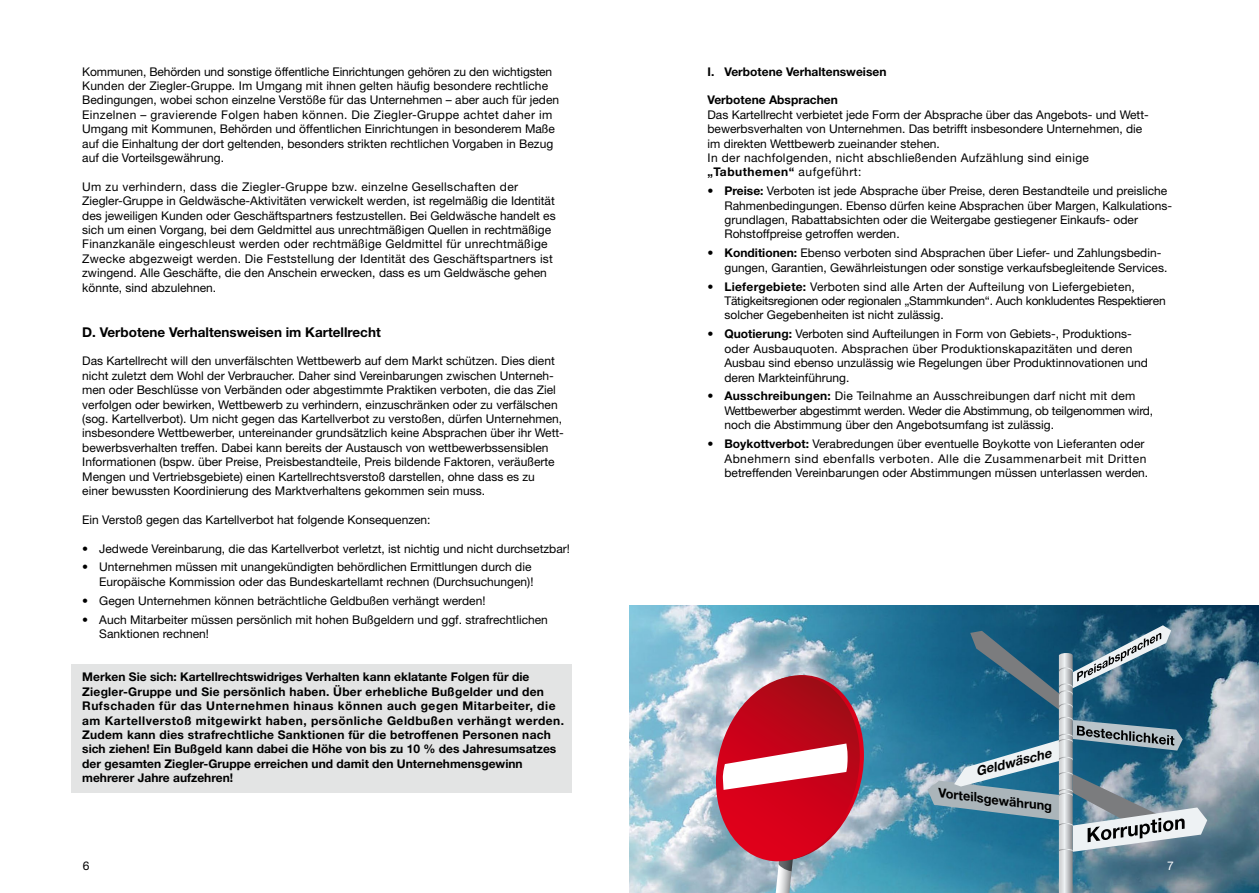
<style>
.page{position:relative;width:1259px;height:893px;background:#fff}
.page>*{position:absolute;margin:0;border:0;box-sizing:border-box;transform-origin:0 0}
.t1{font:700 13.5px "Helvetica Neue LT Pro";color:#000}
.t2{font:italic 700 13.2px "Helvetica Neue LT Pro";color:#000}
.t3{font:700 12.9px "Helvetica Neue LT Pro";color:#000}
.t4{font:12px/14.4px "Helvetica Neue LT Pro";color:#000}
.t5{font:700 12px/14.4px "Helvetica Neue LT Pro";letter-spacing:.02em;color:#000}
.t6{font:700 12px "Helvetica Neue LT Pro";color:#000}
.t7{font:12px "Helvetica Neue LT Pro";color:#fff}
.s1{font-weight:700}
</style>
<div class="page">
<div style="left:71px;top:664px;width:500px;height:129px;background:#e3e4e4"></div>
<img style="left:629px;top:605px;width:630px;height:288px">
<svg style="left:927px;top:625px;width:280px;height:268px;background:#4e7f97"></svg>
<svg style="left:716px;top:675px;width:148px;height:218px;background:#bc596b"></svg>
<p class="t4" style="left:82px;top:64px;width:478px">Kommunen, Behörden und sonstige öffentliche Einrichtungen gehören zu den wichtigsten Kunden der Ziegler-Gruppe. Im Umgang mit ihnen gelten häufig besondere rechtliche Bedingungen, wobei schon einzelne Verstöße für das Unternehmen – aber auch für jeden Einzelnen – gravierende Folgen haben können. Die Ziegler-Gruppe achtet daher im Umgang mit Kommunen, Behörden und öffentlichen Einrichtungen in besonderem Maße auf die Einhaltung der dort geltenden, besonders strikten rechtlichen Vorgaben in Bezug auf die Vorteilsgewährung.</p>
<p class="t4" style="left:82px;top:179px;width:475px">Um zu verhindern, dass die Ziegler-Gruppe bzw. einzelne Gesellschaften der Ziegler-Gruppe in Geldwäsche-Aktivitäten verwickelt werden, ist regelmäßig die Identität des jeweiligen Kunden oder Geschäftspartners festzustellen. Bei Geldwäsche handelt es sich um einen Vorgang, bei dem Geldmittel aus unrechtmäßigen Quellen in rechtmäßige Finanzkanäle eingeschleust werden oder rechtmäßige Geldmittel für unrechtmäßige Zwecke abgezweigt werden. Die Feststellung der Identität des Geschäftspartners ist zwingend. Alle Geschäfte, die den Anschein erwecken, dass es um Geldwäsche gehen könnte, sind abzulehnen.</p>
<p class="t1" style="left:82px;top:323px;width:300px">D. Verbotene Verhaltensweisen im Kartellrecht</p>
<p class="t4" style="left:82px;top:354px;width:483px">Das Kartellrecht will den unverfälschten Wettbewerb auf dem Markt schützen. Dies dient nicht zuletzt dem Wohl der Verbraucher. Daher sind Vereinbarungen zwischen Unterneh&shy;men oder Beschlüsse von Verbänden oder abgestimmte Praktiken verboten, die das Ziel verfolgen oder bewirken, Wettbewerb zu verhindern, einzuschränken oder zu verfälschen (sog. Kartellverbot). Um nicht gegen das Kartellverbot zu verstoßen, dürfen Unternehmen, insbesondere Wettbewerber, untereinander grundsätzlich keine Absprachen über ihr Wett&shy;bewerbsverhalten treffen. Dabei kann bereits der Austausch von wettbewerbssensiblen Informationen (bspw. über Preise, Preisbestandteile, Preis bildende Faktoren, veräußerte Mengen und Vertriebsgebiete) einen Kartellrechtsverstoß darstellen, ohne dass es zu einer bewussten Koordinierung des Marktverhaltens gekommen sein muss.</p>
<p class="t4" style="left:82px;top:512px;width:350px">Ein Verstoß gegen das Kartellverbot hat folgende Konsequenzen:</p>
<p class="t4" style="left:82px;top:541px;width:489px">• Jedwede Vereinbarung, die das Kartellverbot verletzt, ist nichtig und nicht durchsetzbar!</p>
<p class="t4" style="left:82px;top:560px;width:453px;text-align:right">• Unternehmen müssen mit unangekündigten behördlichen Ermittlungen durch die<br>Europäische Kommission oder das Bundeskartellamt rechnen (Durchsuchungen)!</p>
<p class="t4" style="left:82px;top:593px;width:405px">• Gegen Unternehmen können beträchtliche Geldbußen verhängt werden!</p>
<p class="t4" style="left:99px;top:612px;width:450px;text-indent:-17px">• Auch Mitarbeiter müssen persönlich mit hohen Bußgeldern und ggf. strafrechtlichen<br>Sanktionen rechnen!</p>
<p class="t5" style="left:82px;top:669px;width:483px">Merken Sie sich: Kartellrechtswidriges Verhalten kann eklatante Folgen für die Ziegler-Gruppe und Sie persönlich haben. Über erhebliche Bußgelder und den Rufschaden für das Unternehmen hinaus können auch gegen Mitarbeiter, die am Kartellverstoß mitgewirkt haben, persönliche Geldbußen verhängt werden.<br>Zudem kann dies strafrechtliche Sanktionen für die betroffenen Personen nach sich ziehen! Ein Bußgeld kann dabei die Höhe von bis zu 10 % des Jahresumsatzes der gesamten Ziegler-Gruppe erreichen und damit den Unternehmensgewinn mehrerer Jahre aufzehren!</p>
<p class="t6" style="left:707px;top:64px;width:181px">I. Verbotene Verhaltensweisen</p>
<p class="t6" style="left:707px;top:92px;width:132px">Verbotene Absprachen</p>
<p class="t4" style="left:707px;top:107px;width:443px">Das Kartellrecht verbietet jede Form der Absprache über das Angebots- und Wett&shy;bewerbsverhalten von Unternehmen. Das betrifft insbesondere Unternehmen, die im direkten Wettbewerb zueinander stehen.<br>In der nachfolgenden, nicht abschließenden Aufzählung sind einige <span class="s1">„Tabuthemen“</span> aufgeführt:</p>
<p class="t4" style="left:724px;top:183px;width:449px;text-indent:-17px">• <span class="s1">Preise:</span> Verboten ist jede Absprache über Preise, deren Bestandteile und preisliche Rahmenbedingungen. Ebenso dürfen keine Absprachen über Margen, Kalkulations&shy;grundlagen, Rabattabsichten oder die Weitergabe gestiegener Einkaufs- oder Rohstoffpreise getroffen werden.</p>
<p class="t4" style="left:724px;top:246px;width:444px;text-indent:-17px">• <span class="s1">Konditionen:</span> Ebenso verboten sind Absprachen über Liefer- und Zahlungsbedin&shy;gungen, Garantien, Gewährleistungen oder sonstige verkaufsbegleitende Services.</p>
<p class="t4" style="left:724px;top:279px;width:443px;text-indent:-17px">• <span class="s1">Liefergebiete:</span> Verboten sind alle Arten der Aufteilung von Liefergebieten,<br>Tätigkeitsregionen oder regionalen „Stammkunden“. Auch konkludentes Respektieren solcher Gegebenheiten ist nicht zulässig.</p>
<p class="t4" style="left:724px;top:327px;width:425px;text-indent:-17px">• <span class="s1">Quotierung:</span> Verboten sind Aufteilungen in Form von Gebiets-, Produktions&shy;oder Ausbauquoten. Absprachen über Produktionskapazitäten und deren Ausbau sind ebenso unzulässig wie Regelungen über Produktinnovationen und deren Markteinführung.</p>
<p class="t4" style="left:724px;top:389px;width:430px;text-indent:-17px">• <span class="s1">Ausschreibungen:</span> Die Teilnahme an Ausschreibungen darf nicht mit dem<br>Wettbewerber abgestimmt werden. Weder die Abstimmung, ob teilgenommen wird, noch die Abstimmung über den Angebotsumfang ist zulässig.</p>
<p class="t4" style="left:724px;top:436px;width:425px;text-indent:-17px">• <span class="s1">Boykottverbot:</span> Verabredungen über eventuelle Boykotte von Lieferanten oder<br>Abnehmern sind ebenfalls verboten. Alle die Zusammenarbeit mit Dritten betreffenden Vereinbarungen oder Abstimmungen müssen unterlassen werden.</p>
<p class="t2" style="left:974px;top:763px;width:79px;rotate:-14deg">Geldwäsche</p>
<p class="t3" style="left:940px;top:784px;width:116px;rotate:7deg">Vorteilsgewährung</p>
<p class="t4" style="left:83px;top:858px;width:8px">6</p>
<p class="t7" style="left:1167px;top:858px;width:8px">7</p>
</div>
